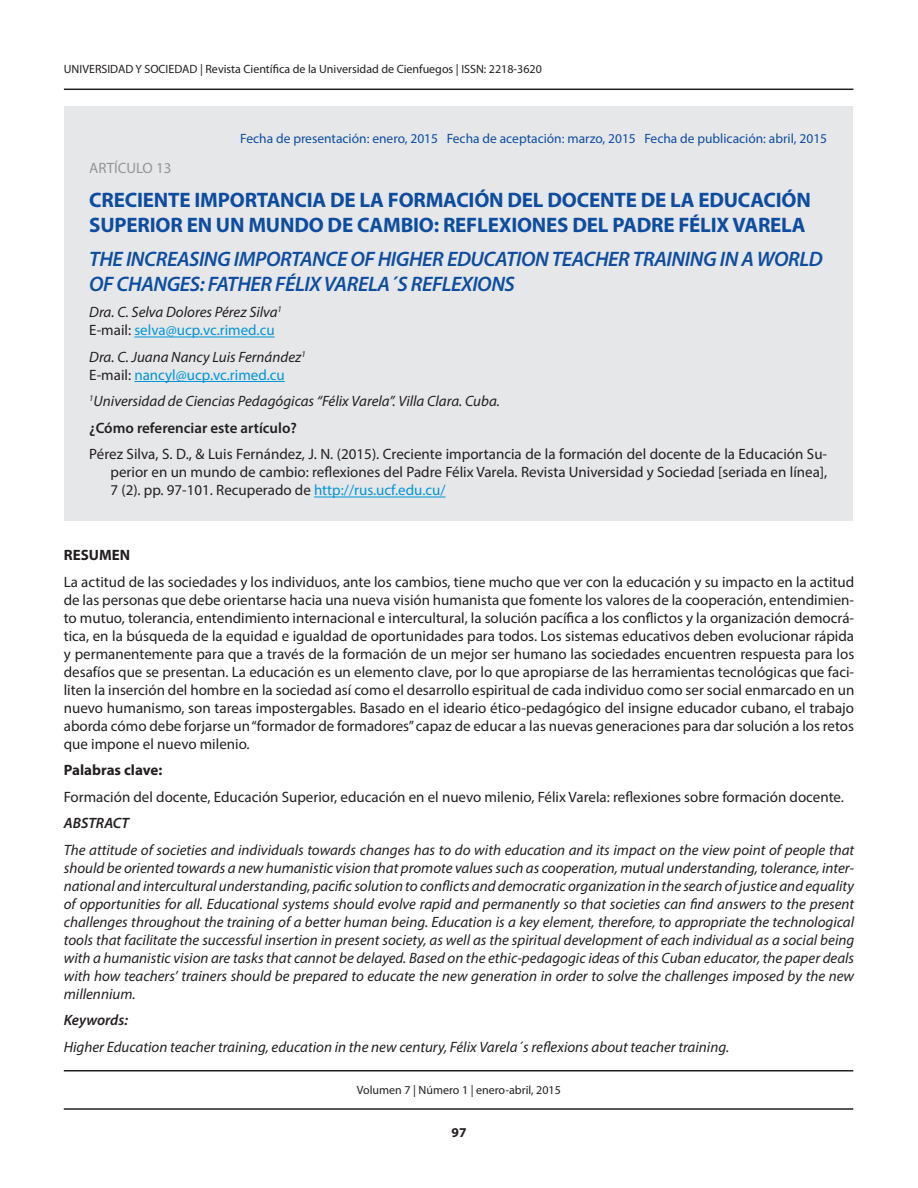
<style>
.page{position:relative;width:918px;height:1188px;background:#fff}
.page>*{position:absolute;margin:0;border:0;box-sizing:border-box;transform-origin:0 0}
.titulo{font:700 21px/25.2px "Myriad Pro";letter-spacing:-.01em;color:#0d4da1}
.Título_Itálica{font:italic 600 21px/25.2px "Myriad Pro";letter-spacing:-.02em;color:#0d4da1}
.texto{font:15px/18px "Myriad Pro";color:#231f20;text-align:justify}
.texto_italica{font:italic 15px/18px "Myriad Pro";color:#231f20;text-align:justify}
.texto_bibliografia{font:15px/18px "Myriad Pro";color:#231f20;text-align:justify}
.nombre_de_autor{font:italic 15px "Myriad Pro";color:#231f20}
.texto_izquierda{font:italic 15px "Myriad Pro";color:#231f20}
.texto-2{font:15px "Myriad Pro";color:#0095d9}
.texto_semibold{font:600 15px "Myriad Pro";color:#231f20}
.texto-3{font:700 15px "Myriad Pro";color:#231f20}
.t1{font:15px "Myriad Pro";color:#939598}
.texto_italica-2{font:italic 600 15px "Myriad Pro";color:#231f20}
.texto_semibold_itali{font:italic 600 15px "Myriad Pro";color:#231f20}
.texto_izquierda-2{font:700 15px "Myriad Pro";color:#231f20}
.t2{font:13.5px "Myriad Pro";color:#0d4da1}
.t3{font:700 13.5px "Myriad Pro";color:#231f20}
.t4{font:12px "Myriad Pro";color:#231f20}
.s1{color:#231f20}
.s2{color:#0095d9}
</style>
<div class="page">
<hr style="left:64px;top:89px;width:789px;height:1px;background:#231f20">
<hr style="left:64px;top:1108px;width:789px;height:2px;background:#231f20">
<hr style="left:64px;top:1070px;width:789px;height:1px;background:#231f20">
<div style="left:64px;top:106px;width:789px;height:415px;background:#e6e7e9"></div>
<hr style="left:134px;top:337px;width:141px;height:1px;background:#0095d9">
<hr style="left:134px;top:381px;width:151px;height:1px;background:#0095d9">
<hr style="left:314px;top:497px;width:132px;height:1px;background:#0095d9">
<p class="t4" style="left:64px;top:61px;width:479px">UNIVERSIDAD Y SOCIEDAD | Revista Científica de la Universidad de Cienfuegos | ISSN: 2218-3620</p>
<p class="t2" style="left:240px;top:130px;width:588px">Fecha de presentación: enero, 2015 Fecha de aceptación: marzo, 2015 Fecha de publicación: abril, 2015</p>
<p class="t1" style="left:89px;top:159px;width:84px">ARTÍCULO 13</p>
<p class="titulo" style="left:89px;top:187px;width:723px">CRECIENTE IMPORTANCIA DE LA FORMACIÓN DEL DOCENTE DE LA EDUCACIÓN<br>SUPERIOR EN UN MUNDO DE CAMBIO: REFLEXIONES DEL PADRE FÉLIX VARELA</p>
<p class="Título_Itálica" style="left:89px;top:246px;width:735px">THE INCREASING IMPORTANCE OF HIGHER EDUCATION TEACHER TRAINING IN A WORLD<br>OF CHANGES: FATHER FÉLIX VARELA´S REFLEXIONS</p>
<p class="nombre_de_autor" style="left:89px;top:303px;width:194px">Dra. C. Selva Dolores Pérez Silva<sup>1</sup></p>
<p class="texto-2" style="left:89px;top:321px;width:187px"><span class="s1">E-mail:</span> selva@ucp.vc.rimed.cu</p>
<p class="nombre_de_autor" style="left:89px;top:348px;width:218px">Dra. C. Juana Nancy Luis Fernández<sup>1</sup></p>
<p class="texto-2" style="left:89px;top:366px;width:197px"><span class="s1">E-mail:</span> nancyl@ucp.vc.rimed.cu</p>
<p class="nombre_de_autor" style="left:89px;top:392px;width:412px"><sup>1</sup>Universidad de Ciencias Pedagógicas “Félix Varela”. Villa Clara. Cuba.</p>
<p class="texto_semibold" style="left:89px;top:418px;width:209px">¿Cómo referenciar este artículo?</p>
<p class="texto_bibliografia" style="left:111px;top:445px;width:718px;text-indent:-21px">Pérez Silva, S. D., &amp; Luis Fernández, J. N. (2015). Creciente importancia de la formación del docente de la Educación Su&shy;perior en un mundo de cambio: reflexiones del Padre Félix Varela. Revista Universidad y Sociedad [seriada en línea], 7 (2). pp. 97-101. Recuperado de <span class="s2">http://rus.ucf.edu.cu/</span></p>
<p class="texto_izquierda-2" style="left:64px;top:545px;width:68px">RESUMEN</p>
<p class="texto" style="left:64px;top:573px;width:792px">La actitud de las sociedades y los individuos, ante los cambios, tiene mucho que ver con la educación y su impacto en la actitud de las personas que debe orientarse hacia una nueva visión humanista que fomente los valores de la cooperación, entendimien&shy;to mutuo, tolerancia, entendimiento internacional e intercultural, la solución pacífica a los conflictos y la organización democrá&shy;tica, en la búsqueda de la equidad e igualdad de oportunidades para todos. Los sistemas educativos deben evolucionar rápida y permanentemente para que a través de la formación de un mejor ser humano las sociedades encuentren respuesta para los desafíos que se presentan. La educación es un elemento clave, por lo que apropiarse de las herramientas tecnológicas que faci&shy;liten la inserción del hombre en la sociedad así como el desarrollo espiritual de cada individuo como ser social enmarcado en un nuevo humanismo, son tareas impostergables. Basado en el ideario ético-pedagógico del insigne educador cubano, el trabajo aborda cómo debe forjarse un “formador de formadores” capaz de educar a las nuevas generaciones para dar solución a los retos que impone el nuevo milenio.</p>
<p class="texto-3" style="left:64px;top:760px;width:100px">Palabras clave:</p>
<p class="texto" style="left:64px;top:788px;width:782px">Formación del docente, Educación Superior, educación en el nuevo milenio, Félix Varela: reflexiones sobre formación docente.</p>
<p class="texto_semibold_itali" style="left:64px;top:814px;width:67px">ABSTRACT</p>
<p class="texto_italica" style="left:64px;top:841px;width:792px">The attitude of societies and individuals towards changes has to do with education and its impact on the view point of people that should be oriented towards a new humanistic vision that promote values such as cooperation, mutual understanding, tolerance, inter&shy;national and intercultural understanding, pacific solution to conflicts and democratic organization in the search of justice and equality of opportunities for all. Educational systems should evolve rapid and permanently so that societies can find answers to the present challenges throughout the training of a better human being. Education is a key element, therefore, to appropriate the technological tools that facilitate the successful insertion in present society, as well as the spiritual development of each individual as a social being with a humanistic vision are tasks that cannot be delayed. Based on the ethic-pedagogic ideas of this Cuban educator, the paper deals with how teachers’ trainers should be prepared to educate the new generation in order to solve the challenges imposed by the new millennium.</p>
<p class="texto_italica-2" style="left:64px;top:1011px;width:66px">Keywords:</p>
<p class="texto_izquierda" style="left:64px;top:1037px;width:667px">Higher Education teacher training, education in the new century, Félix Varela´s reflexions about teacher training.</p>
<p class="t4" style="left:357px;top:1083px;width:205px">Volumen 7 | Número 1 | enero-abril, 2015</p>
<p class="t3" style="left:452px;top:1124px;width:16px">97</p>
</div>
